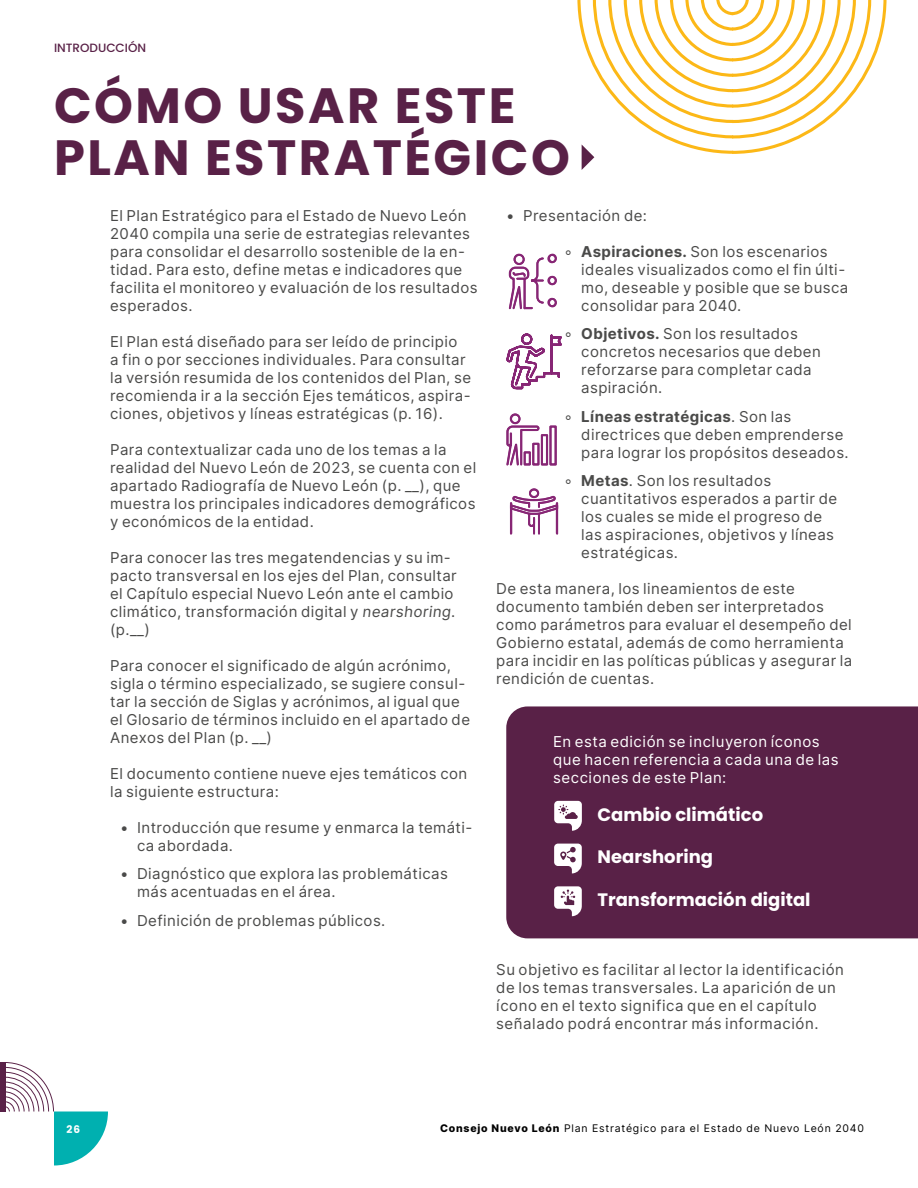
<style>
.page{position:relative;width:918px;height:1188px;background:#fff}
.page>*{position:absolute;margin:0;border:0;box-sizing:border-box;transform-origin:0 0}
.t1{font:700 49.5px/52.5px "Poppins";letter-spacing:.05em;color:#592147}
.t2{font:700 18px "Poppins";color:#fff}
.t3{font:15px/18px "Inter";letter-spacing:.03em;color:#4a4a49}
.t4{font:15px/18px "Inter";letter-spacing:.035em;color:#fff}
.t5{font:500 12px "Poppins";color:#592147}
.t6{font:10.5px "Inter";letter-spacing:.075em;color:#000}
.t7{font:700 10.5px "Poppins";color:#fff}
.s1{font-weight:700}
.s2{font-weight:800}
</style>
<div class="page">
<svg style="left:6px;top:1062px;width:102px;height:104px"></svg>
<div style="left:0;top:1062px;width:6px;height:50px;background:#592147"></div>
<div style="left:506px;top:706px;width:412px;height:232px;background:#592147"></div>
<svg style="left:577px;top:0;width:310px;height:170px"></svg>
<svg style="left:508px;top:253px;width:49px;height:57px"></svg>
<svg style="left:506px;top:333px;width:56px;height:57px"></svg>
<svg style="left:506px;top:413px;width:51px;height:53px"></svg>
<svg style="left:509px;top:488px;width:50px;height:47px"></svg>
<svg style="left:554px;top:801px;width:28px;height:30px"></svg>
<svg style="left:554px;top:844px;width:28px;height:29px"></svg>
<svg style="left:554px;top:886px;width:28px;height:30px"></svg>
<p class="t5" style="left:54px;top:40px;width:94px">INTRODUCCIÓN</p>
<h1 class="t1" style="left:54px;top:79px;width:518px">CÓMO USAR ESTE<br>PLAN ESTRATÉGICO</h1>
<p class="t3" style="left:506px;top:206px;width:142px">• Presentación de:</p>
<p class="t3" style="left:581px;top:242px;width:269px;text-indent:-17px">◦ <span class="s1">Aspiraciones.</span> Son los escenarios ideales visualizados como el fin últi&shy;mo, deseable y posible que se busca consolidar para 2040.</p>
<p class="t3" style="left:581px;top:325px;width:241px;text-indent:-17px">◦ <span class="s1">Objetivos.</span> Son los resultados concretos necesarios que deben reforzarse para completar cada aspiración.</p>
<p class="t3" style="left:581px;top:407px;width:269px;text-indent:-17px">◦ <span class="s1">Líneas estratégicas</span>. Son las directrices que deben emprenderse para lograr los propósitos deseados.</p>
<p class="t3" style="left:581px;top:472px;width:257px;text-indent:-17px">◦ <span class="s1">Metas</span>. Son los resultados cuantitativos esperados a partir de los cuales se mide el progreso de las aspiraciones, objetivos y líneas estratégicas.</p>
<p class="t3" style="left:496px;top:580px;width:358px">De esta manera, los lineamientos de este documento también deben ser interpretados como parámetros para evaluar el desempeño del Gobierno estatal, además de como herramienta para incidir en las políticas públicas y asegurar la rendición de cuentas.</p>
<p class="t3" style="left:110px;top:206px;width:369px">El Plan Estratégico para el Estado de Nuevo León 2040 compila una serie de estrategias relevantes para consolidar el desarrollo sostenible de la en&shy;tidad. Para esto, define metas e indicadores que facilita el monitoreo y evaluación de los resultados esperados.</p>
<p class="t3" style="left:110px;top:332px;width:362px">El Plan está diseñado para ser leído de principio<br>a fin o por secciones individuales. Para consultar la versión resumida de los contenidos del Plan, se recomienda ir a la sección Ejes temáticos, aspira&shy;ciones, objetivos y líneas estratégicas (p. 16).</p>
<p class="t3" style="left:110px;top:440px;width:368px">Para contextualizar cada uno de los temas a la realidad del Nuevo León de 2023, se cuenta con el apartado Radiografía de Nuevo León (p. __), que muestra los principales indicadores demográficos y económicos de la entidad.</p>
<p class="t3" style="left:110px;top:548px;width:348px">Para conocer las tres megatendencias y su im&shy;pacto transversal en los ejes del Plan, consultar el Capítulo especial Nuevo León ante el cambio climático, transformación digital y nearshoring. (p.__)</p>
<p class="t3" style="left:110px;top:656px;width:361px">Para conocer el significado de algún acrónimo, sigla o término especializado, se sugiere consul&shy;tar la sección de Siglas y acrónimos, al igual que el Glosario de términos incluido en el apartado de Anexos del Plan (p. __)</p>
<p class="t3" style="left:110px;top:764px;width:359px">El documento contiene nueve ejes temáticos con la siguiente estructura:</p>
<p class="t3" style="left:137px;top:818px;width:337px;text-indent:-17px">• Introducción que resume y enmarca la temáti&shy;ca abordada.</p>
<p class="t3" style="left:137px;top:865px;width:312px;text-indent:-17px">• Diagnóstico que explora las problemáticas más acentuadas en el área.</p>
<p class="t3" style="left:120px;top:911px;width:267px">• Definición de problemas públicos.</p>
<p class="t4" style="left:553px;top:732px;width:287px">En esta edición se incluyeron íconos que hacen referencia a cada una de las secciones de este Plan:</p>
<p class="t2" style="left:598px;top:804px;width:167px">Cambio climático</p>
<p class="t2" style="left:598px;top:847px;width:117px">Nearshoring</p>
<p class="t2" style="left:597px;top:889px;width:215px">Transformación digital</p>
<p class="t3" style="left:496px;top:960px;width:349px">Su objetivo es facilitar al lector la identificación de los temas transversales. La aparición de un ícono en el texto significa que en el capítulo señalado podrá encontrar más información.</p>
<p class="t7" style="left:67px;top:1123px;width:15px">26</p>
<p class="t6" style="left:440px;top:1121px;width:425px"><span class="s2">Consejo Nuevo León</span> Plan Estratégico para el Estado de Nuevo León 2040</p>
</div>
